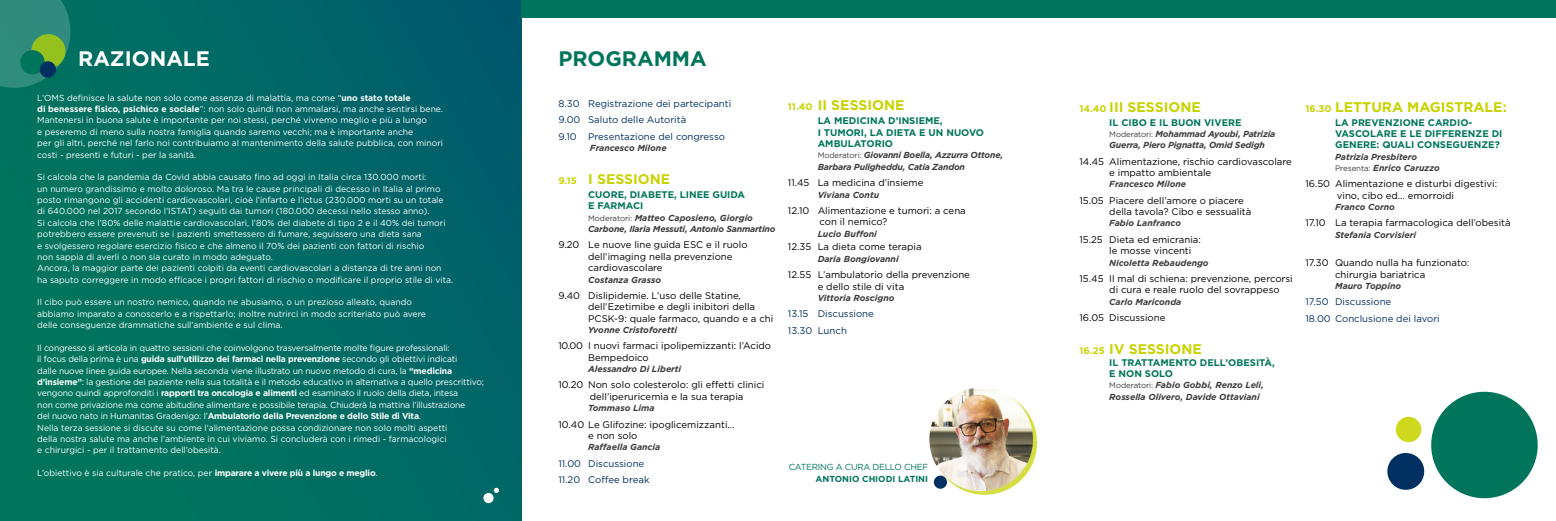
<style>
.page{position:relative;width:1556px;height:521px;background:#fff}
.page>*{position:absolute;margin:0;border:0;box-sizing:border-box;transform-origin:0 0}
.t1{font:700 21px "Gotham";color:#fff}
.t2{font:700 21px "Gotham";color:#00755c}
.t3{font:700 14px "Gotham";color:#c8d300}
.t4{font:9.62px/11.4px "Gotham";color:#000}
.t5{font:700 9.62px/11.4px "Gotham";color:#00755c}
.t6{font:9.62px/16.4px "Gotham";color:#003062}
.t7{font:8.75px/11.4px "Gotham";color:#fff}
.t8{font:8.75px/11.4px "Gotham";letter-spacing:-.02em;color:#fff}
.t9{font:italic 700 8.75px/11.4px "Gotham";color:#3c3c3b}
.t10{font:italic 700 8.75px/11.4px "Gotham";letter-spacing:-.02em;color:#3c3c3b}
.t11{font:8.75px "Gotham";letter-spacing:-.03em;color:#00755c}
.t12{font:700 8.75px "Gotham";color:#00755c}
.s1{font-size:9.62px}
.s2{font-weight:400;font-style:normal;font-size:7.88px}
.s3{font-weight:700}
</style>
<div class="page">
<div style="left:0;top:0;width:521px;height:521px;background:linear-gradient(to right,#00775c,#00616a)"></div>
<svg style="left:0;top:0;width:78px;height:96px;background:#208272"></svg>
<div style="left:31px;top:34px;width:34px;height:34px;background:#95c11f;border-radius:50%"></div>
<div style="left:20px;top:50px;width:25px;height:24px;background:#00755c;border-radius:50%"></div>
<div style="left:40px;top:61px;width:16px;height:17px;background:#003062;border-radius:50%"></div>
<div style="left:483px;top:493px;width:10px;height:10px;background:#fff;border-radius:50%"></div>
<svg style="left:494px;top:488px;width:5px;height:5px"></svg>
<div style="left:521px;top:0;width:1034px;height:17px;background:#00755c"></div>
<div style="left:932px;top:391px;width:104px;height:104px;background:#c8d300;opacity:.75"></div>
<img style="left:929px;top:388px;width:103px;height:103px;border-radius:52px">
<svg style="left:1387px;top:391px;width:151px;height:108px"></svg>
<h1 class="t1" style="left:78px;top:45px;width:133px">RAZIONALE</h1>
<h1 class="t2" style="left:558px;top:45px;width:150px">PROGRAMMA</h1>
<p class="t6" style="left:558px;top:95px;width:174px">8.30 Registrazione dei partecipanti<br>9.00 Saluto delle Autorità<br>9.10 Presentazione del congresso</p>
<p class="t9" style="left:590px;top:142px;width:78px">Francesco Milone</p>
<h2 class="t3" style="left:558px;top:170px;width:113px"><span class="s1">9.15</span> I SESSIONE</h2>
<p class="t5" style="left:588px;top:189px;width:158px">CUORE, DIABETE, LINEE GUIDA<br>E FARMACI</p>
<p class="t10" style="left:588px;top:212px;width:189px"><span class="s2">Moderatori:</span> Matteo Caposieno, Giorgio<br>Carbone, Ilaria Messuti, Antonio Sanmartino</p>
<p class="t4" style="left:588px;top:239px;width:161px;text-indent:-30px">9.20 Le nuove line guida ESC e il ruolo dell’imaging nella prevenzione cardiovascolare</p>
<p class="t9" style="left:588px;top:274px;width:74px">Costanza Grasso</p>
<p class="t4" style="left:588px;top:290px;width:187px;text-indent:-30px">9.40 Dislipidemie. L’uso delle Statine, dell’Ezetimibe e degli inibitori della<br>PCSK-9: quale farmaco, quando e a chi</p>
<p class="t9" style="left:588px;top:324px;width:90px">Yvonne Cristoforetti</p>
<p class="t4" style="left:588px;top:340px;width:184px;text-indent:-30px">10.00 I nuovi farmaci ipolipemizzanti: l’Acido<br>Bempedoico</p>
<p class="t9" style="left:588px;top:363px;width:95px">Alessandro Di Liberti</p>
<p class="t4" style="left:590px;top:379px;width:176px;text-indent:-31px">10.20 Non solo colesterolo: gli effetti clinici dell’iperuricemia e la sua terapia</p>
<p class="t9" style="left:588px;top:402px;width:68px">Tommaso Lima</p>
<p class="t4" style="left:588px;top:418px;width:148px;text-indent:-30px">10.40 Le Glifozine: ipoglicemizzanti… e non solo</p>
<p class="t9" style="left:588px;top:441px;width:74px">Raffaella Gancia</p>
<p class="t6" style="left:558px;top:455px;width:93px">11.00 Discussione<br>11.20 Coffee break</p>
<p class="t7" style="left:37px;top:92px;width:407px">L’OMS definisce la salute non solo come assenza di malattia, ma come “<span class="s3">uno stato totale<br>di benessere fisico, psichico e sociale</span>”: non solo quindi non ammalarsi, ma anche sentirsi bene.<br>Mantenersi in buona salute è importante per noi stessi, perché vivremo meglio e più a lungo<br>e peseremo di meno sulla nostra famiglia quando saremo vecchi; ma è importante anche<br>per gli altri, perché nel farlo noi contribuiamo al mantenimento della salute pubblica, con minori costi - presenti e futuri - per la sanità.</p>
<p class="t7" style="left:37px;top:171px;width:417px">Si calcola che la pandemia da Covid abbia causato fino ad oggi in Italia circa 130.000 morti:<br>un numero grandissimo e molto doloroso. Ma tra le cause principali di decesso in Italia al primo posto rimangono gli accidenti cardiovascolari, cioè l’infarto e l’ictus (230.000 morti su un totale di 640.000 nel 2017 secondo l’ISTAT) seguiti dai tumori (180.000 decessi nello stesso anno).<br>Si calcola che l’80% delle malattie cardiovascolari, l’80% del diabete di tipo 2 e il 40% dei tumori potrebbero essere prevenuti se i pazienti smettessero di fumare, seguissero una dieta sana<br>e svolgessero regolare esercizio fisico e che almeno il 70% dei pazienti con fattori di rischio<br>non sappia di averli o non sia curato in modo adeguato.<br>Ancora, la maggior parte dei pazienti colpiti da eventi cardiovascolari a distanza di tre anni non ha saputo correggere in modo efficace i propri fattori di rischio o modificare il proprio stile di vita.</p>
<p class="t7" style="left:37px;top:296px;width:390px">Il cibo può essere un nostro nemico, quando ne abusiamo, o un prezioso alleato, quando abbiamo imparato a conoscerlo e a rispettarlo; inoltre nutrirci in modo scriteriato può avere delle conseguenze drammatiche sull’ambiente e sul clima.</p>
<p class="t8" style="left:37px;top:342px;width:448px">Il congresso si articola in quattro sessioni che coinvolgono trasversalmente molte figure professionali:<br>il focus della prima è una <span class="s3">guida sull’utilizzo dei farmaci nella prevenzione</span> secondo gli obiettivi indicati<br>dalle nuove linee guida europee. Nella seconda viene illustrato un nuovo metodo di cura, la <span class="s3">“medicina d’insieme”</span>: la gestione del paziente nella sua totalità e il metodo educativo in alternativa a quello prescrittivo; vengono quindi approfonditi i <span class="s3">rapporti tra oncologia e alimenti</span> ed esaminato il ruolo della dieta, intesa<br>non come privazione ma come abitudine alimentare e possibile terapia. Chiuderà la mattina l’illustrazione<br>del nuovo nato in Humanitas Gradenigo: l’<span class="s3">Ambulatorio della Prevenzione e dello Stile di Vita</span>.<br>Nella terza sessione si discute su come l’alimentazione possa condizionare non solo molti aspetti<br>della nostra salute ma anche l’ambiente in cui viviamo. Si concluderà con i rimedi - farmacologici<br>e chirurgici - per il trattamento dell’obesità.</p>
<p class="t7" style="left:37px;top:467px;width:342px">L’obiettivo è sia culturale che pratico, per <span class="s3">imparare a vivere più a lungo e meglio</span>.</p>
<h2 class="t3" style="left:787px;top:96px;width:118px"><span class="s1">11.40</span> II SESSIONE</h2>
<p class="t5" style="left:817px;top:115px;width:168px">LA MEDICINA D’INSIEME,<br>I TUMORI, LA DIETA E UN NUOVO<br>AMBULATORIO</p>
<p class="t10" style="left:817px;top:150px;width:187px"><span class="s2">Moderatori:</span> Giovanni Boella, Azzurra Ottone,<br>Barbara Puligheddu, Catia Zandon</p>
<p class="t4" style="left:788px;top:177px;width:137px">11.45 La medicina d’insieme</p>
<p class="t9" style="left:817px;top:189px;width:63px">Viviana Contu</p>
<p class="t4" style="left:819px;top:205px;width:148px;text-indent:-31px">12.10 Alimentazione e tumori: a cena con il nemico?</p>
<p class="t9" style="left:817px;top:228px;width:61px">Lucio Buffoni</p>
<p class="t4" style="left:788px;top:241px;width:135px">12.35 La dieta come terapia</p>
<p class="t9" style="left:817px;top:253px;width:82px">Daria Bongiovanni</p>
<p class="t4" style="left:817px;top:269px;width:154px;text-indent:-30px">12.55 L’ambulatorio della prevenzione e dello stile di vita</p>
<p class="t9" style="left:817px;top:292px;width:78px">Vittoria Roscigno</p>
<p class="t6" style="left:788px;top:305px;width:87px">13.15 Discussione<br>13.30 Lunch</p>
<p class="t11" style="left:788px;top:461px;width:141px">CATERING A CURA DELLO CHEF</p>
<p class="t12" style="left:815px;top:473px;width:114px">ANTONIO CHIODI LATINI</p>
<h2 class="t3" style="left:1079px;top:97px;width:123px"><span class="s1">14.40</span> III SESSIONE</h2>
<p class="t5" style="left:1109px;top:116px;width:134px">IL CIBO E IL BUON VIVERE</p>
<p class="t10" style="left:1109px;top:128px;width:168px"><span class="s2">Moderatori:</span> Mohammad Ayoubi, Patrizia<br>Guerra, Piero Pignatta, Omid Sedigh</p>
<p class="t4" style="left:1109px;top:155px;width:184px;text-indent:-30px">14.45 Alimentazione, rischio cardiovascolare e impatto ambientale</p>
<p class="t9" style="left:1109px;top:179px;width:78px">Francesco Milone</p>
<p class="t4" style="left:1109px;top:194px;width:144px;text-indent:-30px">15.05 Piacere dell’amore o piacere della tavola? Cibo e sessualità</p>
<p class="t9" style="left:1109px;top:218px;width:73px">Fabio Lanfranco</p>
<p class="t4" style="left:1109px;top:233px;width:93px;text-indent:-30px">15.25 Dieta ed emicrania: le mosse vincenti</p>
<p class="t9" style="left:1109px;top:257px;width:101px">Nicoletta Rebaudengo</p>
<p class="t4" style="left:1109px;top:273px;width:185px;text-indent:-30px">15.45 Il mal di schiena: prevenzione, percorsi di cura e reale ruolo del sovrappeso</p>
<p class="t9" style="left:1109px;top:296px;width:74px">Carlo Mariconda</p>
<p class="t4" style="left:1079px;top:312px;width:87px">16.05 Discussione</p>
<h2 class="t3" style="left:1079px;top:340px;width:124px"><span class="s1">16.25</span> IV SESSIONE</h2>
<p class="t5" style="left:1109px;top:356px;width:167px">IL TRATTAMENTO DELL’OBESITÀ,<br>E NON SOLO</p>
<p class="t9" style="left:1109px;top:379px;width:156px"><span class="s2">Moderatori:</span> Fabio Gobbi, Renzo Leli,<br>Rossella Olivero, Davide Ottaviani</p>
<h2 class="t3" style="left:1305px;top:97px;width:203px"><span class="s1">16.30</span> LETTURA MAGISTRALE:</h2>
<p class="t5" style="left:1334px;top:116px;width:169px">LA PREVENZIONE CARDIO-<br>VASCOLARE E LE DIFFERENZE DI<br>GENERE: QUALI CONSEGUENZE?</p>
<p class="t9" style="left:1334px;top:151px;width:106px">Patrizia Presbitero<br><span class="s2">Presenta:</span> Enrico Caruzzo</p>
<p class="t4" style="left:1336px;top:178px;width:162px;text-indent:-31px">16.50 Alimentazione e disturbi digestivi: vino, cibo ed… emorroidi</p>
<p class="t9" style="left:1334px;top:201px;width:61px">Franco Corno</p>
<p class="t4" style="left:1305px;top:217px;width:207px">17.10 La terapia farmacologica dell’obesità</p>
<p class="t9" style="left:1334px;top:229px;width:82px">Stefania Corvisieri</p>
<p class="t4" style="left:1334px;top:257px;width:136px;text-indent:-30px">17.30 Quando nulla ha funzionato: chirurgia bariatrica</p>
<p class="t9" style="left:1334px;top:280px;width:68px">Mauro Toppino</p>
<p class="t6" style="left:1305px;top:294px;width:136px">17.50 Discussione<br>18.00 Conclusione dei lavori</p>
</div>
